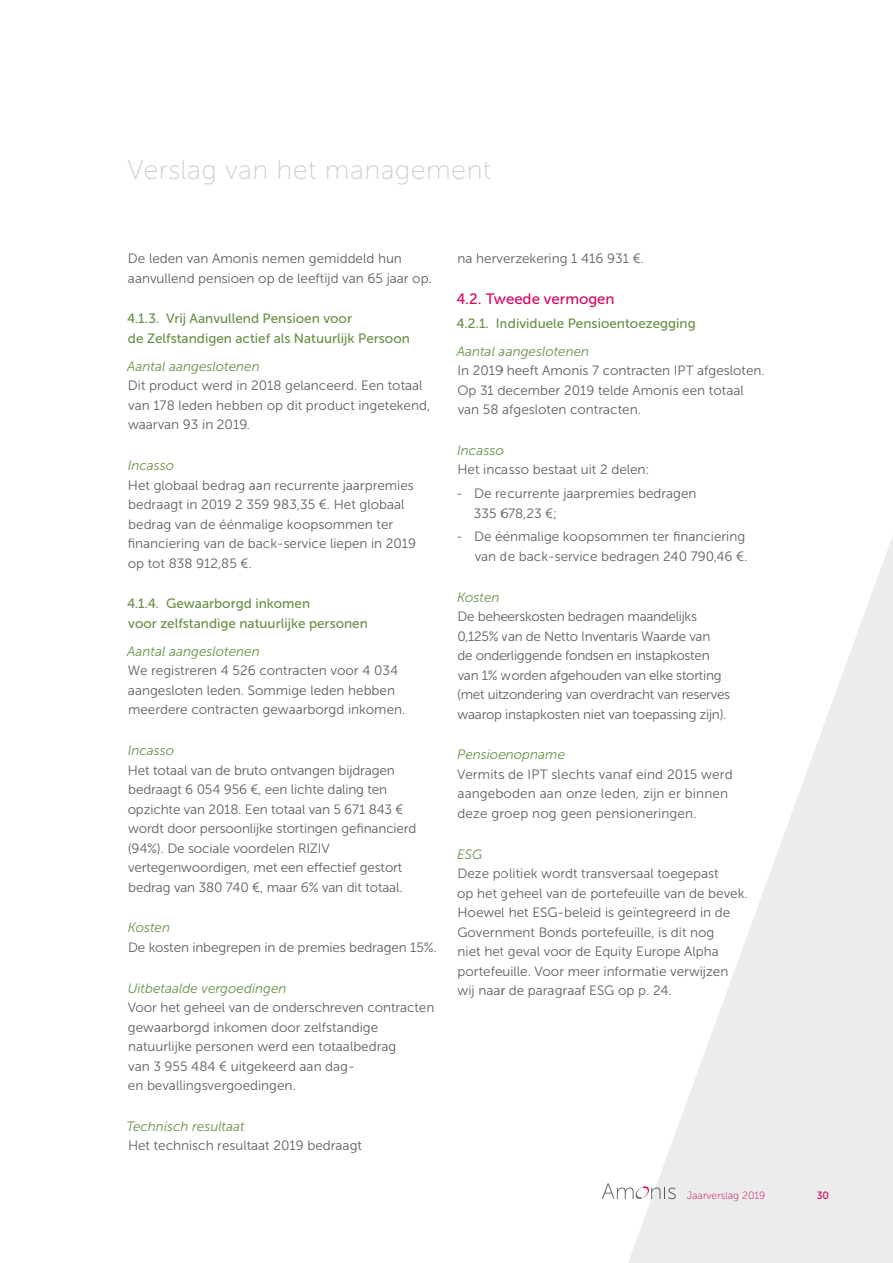
<style>
.page{position:relative;width:893px;height:1263px;background:#fff}
.page>*{position:absolute;margin:0;border:0;box-sizing:border-box;transform-origin:0 0}
.t1{font:27px "Museo Sans 100";letter-spacing:.015em;color:#cfcfcf}
.t2{font:15px "Museo Sans 500";color:#db0861}
.t3{font:13.5px/19.5px "Museo Sans 300";color:#5f5f61}
.t4{font:13.5px/19.5px "Museo Sans 300";letter-spacing:-.02em;color:#5f5f61}
.t5{font:13.5px/19.5px "Museo Sans 500";color:#679146}
.t6{font:italic 13.5px "Museo Sans 300";color:#679146}
.t7{font:10.5px "Museo Sans 100";color:#db0861}
.t8{font:10.5px "Museo Sans 500";color:#db0861}
</style>
<div class="page">
<svg style="left:602px;top:536px;width:291px;height:727px"></svg>
<h1 class="t1" style="left:128px;top:155px;width:365px">Verslag van het management</h1>
<p class="t3" style="left:128px;top:249px;width:305px">De leden van Amonis nemen gemiddeld hun aanvullend pensioen op de leeftijd van 65 jaar op.</p>
<p class="t5" style="left:127px;top:309px;width:284px">4.1.3. Vrij Aanvullend Pensioen voor<br>de Zelfstandigen actief als Natuurlijk Persoon</p>
<p class="t6" style="left:127px;top:359px;width:134px">Aantal aangeslotenen</p>
<p class="t3" style="left:128px;top:376px;width:304px">Dit product werd in 2018 gelanceerd. Een totaal van 178 leden hebben op dit product ingetekend, waarvan 93 in 2019.</p>
<p class="t6" style="left:128px;top:458px;width:48px">Incasso</p>
<p class="t3" style="left:128px;top:475px;width:290px">Het globaal bedrag aan recurrente jaarpremies bedraagt in 2019 2 359 983,35 €. Het globaal bedrag van de éénmalige koopsommen ter financiering van de back-service liepen in 2019 op tot 838 912,85 €.</p>
<p class="t5" style="left:127px;top:594px;width:242px">4.1.4. Gewaarborgd inkomen<br>voor zelfstandige natuurlijke personen</p>
<p class="t6" style="left:127px;top:644px;width:134px">Aantal aangeslotenen</p>
<p class="t3" style="left:128px;top:661px;width:279px">We registreren 4 526 contracten voor 4 034 aangesloten leden. Sommige leden hebben meerdere contracten gewaarborgd inkomen.</p>
<p class="t6" style="left:128px;top:743px;width:48px">Incasso</p>
<p class="t3" style="left:128px;top:760px;width:290px">Het totaal van de bruto ontvangen bijdragen bedraagt 6 054 956 €, een lichte daling ten opzichte van 2018. Een totaal van 5 671 843 € wordt door persoonlijke stortingen gefinancierd (94%). De sociale voordelen RIZIV vertegenwoordigen, met een effectief gestort bedrag van 380 740 €, maar 6% van dit totaal.</p>
<p class="t6" style="left:128px;top:920px;width:44px">Kosten</p>
<p class="t3" style="left:128px;top:937px;width:310px">De kosten inbegrepen in de premies bedragen 15%.</p>
<p class="t6" style="left:128px;top:981px;width:160px">Uitbetaalde vergoedingen</p>
<p class="t3" style="left:128px;top:998px;width:308px">Voor het geheel van de onderschreven contracten gewaarborgd inkomen door zelfstandige natuurlijke personen werd een totaalbedrag<br>van 3 955 484 € uitgekeerd aan dag-<br>en bevallingsvergoedingen.</p>
<p class="t6" style="left:126px;top:1119px;width:120px">Technisch resultaat</p>
<p class="t3" style="left:128px;top:1136px;width:236px">Het technisch resultaat 2019 bedraagt</p>
<p class="t3" style="left:458px;top:249px;width:188px">na herverzekering 1 416 931 €.</p>
<p class="t2" style="left:456px;top:290px;width:160px">4.2. Tweede vermogen</p>
<p class="t5" style="left:457px;top:313px;width:241px">4.2.1. Individuele Pensioentoezegging</p>
<p class="t6" style="left:457px;top:344px;width:134px">Aantal aangeslotenen</p>
<p class="t3" style="left:457px;top:361px;width:309px">In 2019 heeft Amonis 7 contracten IPT afgesloten.<br>Op 31 december 2019 telde Amonis een totaal van 58 afgesloten contracten.</p>
<p class="t6" style="left:457px;top:443px;width:48px">Incasso</p>
<p class="t3" style="left:457px;top:460px;width:194px">Het incasso bestaat uit 2 delen:</p>
<p class="t3" style="left:474px;top:484px;width:224px;text-indent:-18px">- De recurrente jaarpremies bedragen<br>335 678,23 €;</p>
<p class="t3" style="left:456px;top:527px;width:293px;text-align:right">- De éénmalige koopsommen ter financiering van de back-service bedragen 240 790,46 €.</p>
<p class="t6" style="left:457px;top:590px;width:44px">Kosten</p>
<p class="t4" style="left:457px;top:607px;width:275px">De beheerskosten bedragen maandelijks 0,125% van de Netto Inventaris Waarde van<br>de onderliggende fondsen en instapkosten van 1% worden afgehouden van elke storting (met uitzondering van overdracht van reserves waarop instapkosten niet van toepassing zijn).</p>
<p class="t6" style="left:457px;top:747px;width:109px">Pensioenopname</p>
<p class="t3" style="left:457px;top:765px;width:277px">Vermits de IPT slechts vanaf eind 2015 werd aangeboden aan onze leden, zijn er binnen deze groep nog geen pensioneringen.</p>
<p class="t6" style="left:457px;top:847px;width:27px">ESG</p>
<p class="t3" style="left:457px;top:864px;width:292px">Deze politiek wordt transversaal toegepast<br>op het geheel van de portefeuille van de bevek.<br>Hoewel het ESG-beleid is geïntegreerd in de Government Bonds portefeuille, is dit nog<br>niet het geval voor de Equity Europe Alpha portefeuille. Voor meer informatie verwijzen wij naar de paragraaf ESG op p. 24.</p>
<p class="t7" style="left:687px;top:1190px;width:80px">Jaarverslag 2019</p>
<p class="t8" style="left:817px;top:1190px;width:14px">30</p>
</div>
